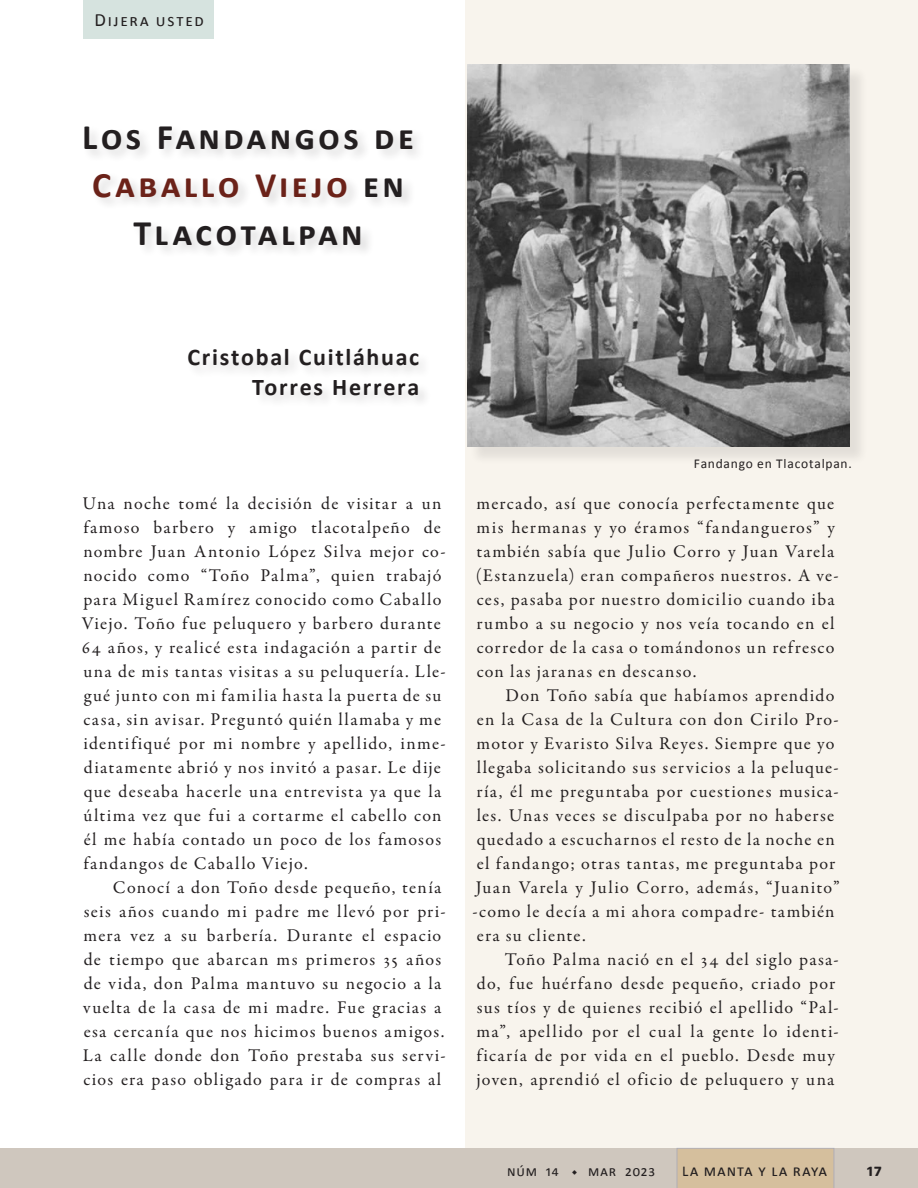
<style>
.page{position:relative;width:918px;height:1188px;background:#fff}
.page>*{position:absolute;margin:0;border:0;box-sizing:border-box;transform-origin:0 0}
.t1{font:700 36px/48px "Calibri";letter-spacing:.095em;color:#231f20;text-align:center}
.t2{font:700 24px/30px "Calibri";letter-spacing:.07em;color:#231f20;text-align:right}
.t3{font:18px/24px "Garamond Premr Pro";letter-spacing:.07em;color:#231f20}
.t4{font:700 18px "Calibri";color:#231f20}
.t5{font:17.25px "Calibri";letter-spacing:.1em;color:#231f20}
.t6{font:16.5px "Calibri";letter-spacing:.07em;color:#231f20}
.t7{font:15px "Calibri";letter-spacing:.05em;color:#231f20}
.t8{font:13.5px "Calibri";letter-spacing:.055em;color:#231f20}
.s1{font-size:18.75px}
.s2{color:#6b2219}
.s3{font-family:"Garamond Premr Pro"}
.s4{font-size:15px}
</style>
<div class="page">
<div style="left:0;top:1148px;width:918px;height:40px;background:#cfc7be"></div>
<div style="left:677px;top:1148px;width:157px;height:40px;background:#d5bf9d"></div>
<div style="left:465px;top:0;width:453px;height:1148px;background:#f8f4ed"></div>
<div style="left:82px;top:124px;width:350px;height:285px;background:#231f20;opacity:.16"></div>
<div style="left:83px;top:0;width:130px;height:39px;background:#d6e3df"></div>
<div style="left:470px;top:67px;width:399px;height:399px;background:#ebe7e0"></div>
<img style="left:467px;top:64px;width:383px;height:383px">
<p class="t5" style="left:94px;top:9px;width:111px"><span class="s1">D</span>ijera usted</p>
<h1 class="t1" style="left:82px;top:112px;width:333px">Los Fandangos de<br><span class="s2">Caballo Viejo</span> en<br>Tlacotalpan</h1>
<h2 class="t2" style="left:187px;top:341px;width:233px">Cristobal Cuitláhuac<br>Torres Herrera</h2>
<p class="t3" style="left:82px;top:492px;width:366px">Una noche tomé la decisión de visitar a un famoso barbero y amigo tlacotalpeño de nombre Juan Antonio López Silva mejor co&shy;nocido como “Toño Palma”, quien trabajó para Miguel Ramírez conocido como Caballo Viejo. Toño fue peluquero y barbero durante 64 años, y realicé esta indagación a partir de una de mis tantas visitas a su peluquería. Lle&shy;gué junto con mi familia hasta la puerta de su casa, sin avisar. Preguntó quién llamaba y me identifiqué por mi nombre y apellido, inme&shy;diatamente abrió y nos invitó a pasar. Le dije que deseaba hacerle una entrevista ya que la última vez que fui a cortarme el cabello con él me había contado un poco de los famosos fandangos de Caballo Viejo.</p>
<p class="t3" style="left:83px;top:876px;width:364px;text-indent:30px">Conocí a don Toño desde pequeño, tenía seis años cuando mi padre me llevó por pri&shy;mera vez a su barbería. Durante el espacio de tiempo que abarcan ms primeros 35 años de vida, don Palma mantuvo su negocio a la vuelta de la casa de mi madre. Fue gracias a esa cercanía que nos hicimos buenos amigos.<br>La calle donde don Toño prestaba sus servi&shy;cios era paso obligado para ir de compras al</p>
<p class="t8" style="left:694px;top:454px;width:159px">Fandango en Tlacotalpan.</p>
<p class="t3" style="left:476px;top:492px;width:365px">mercado, así que conocía perfectamente que mis hermanas y yo éramos “fandangueros” y también sabía que Julio Corro y Juan Varela (Estanzuela) eran compañeros nuestros. A ve&shy;ces, pasaba por nuestro domicilio cuando iba rumbo a su negocio y nos veía tocando en el corredor de la casa o tomándonos un refresco con las jaranas en descanso.</p>
<p class="t3" style="left:472px;top:684px;width:369px;text-indent:33px">Don Toño sabía que habíamos aprendido en la Casa de la Cultura con don Cirilo Pro&shy;motor y Evaristo Silva Reyes. Siempre que yo llegaba solicitando sus servicios a la peluque&shy;ría, él me preguntaba por cuestiones musica&shy;les. Unas veces se disculpaba por no haberse quedado a escucharnos el resto de la noche en el fandango; otras tantas, me preguntaba por Juan Varela y Julio Corro, además, “Juanito” -como le decía a mi ahora compadre- también era su cliente.</p>
<p class="t3" style="left:477px;top:948px;width:364px;text-indent:28px">Toño Palma nació en el 34 del siglo pasa&shy;do, fue huérfano desde pequeño, criado por sus tíos y de quienes recibió el apellido “Pal&shy;ma”, apellido por el cual la gente lo identi&shy;ficaría de por vida en el pueblo. Desde muy joven, aprendió el oficio de peluquero y una</p>
<p class="t7" style="left:507px;top:1160px;width:149px">núm 14 <span class="s3">◆</span> mar 2023</p>
<p class="t6" style="left:682px;top:1159px;width:146px"><span class="s4">L</span>a manta y la raya</p>
<p class="t4" style="left:867px;top:1157px;width:16px">17</p>
</div>
